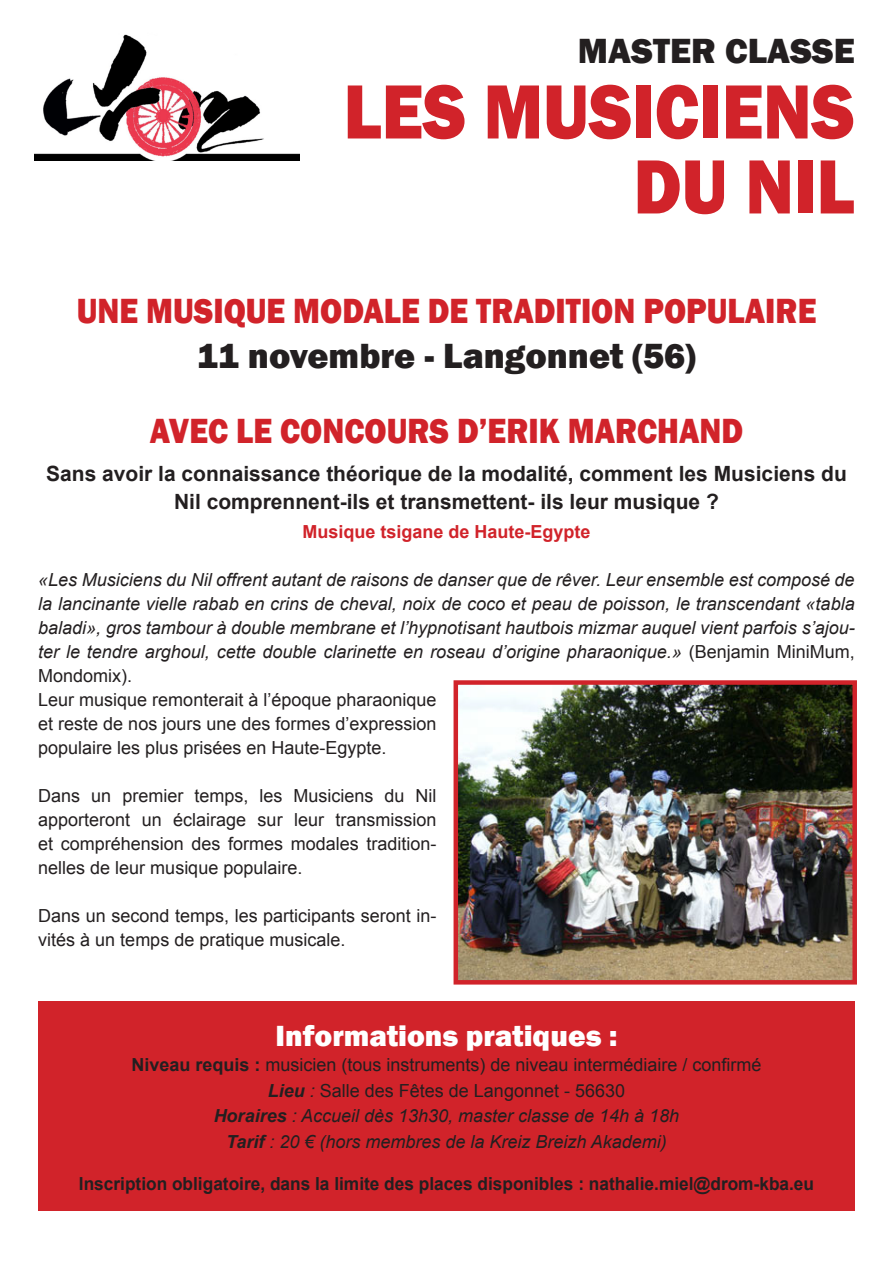
<style>
.page{position:relative;width:893px;height:1263px;background:#fff}
.page>*{position:absolute;margin:0;border:0;box-sizing:border-box;transform-origin:0 0}
.t1{font:800 79.5px/75px "Franklin Gothic";color:#d1232a;text-align:right;scale:.89 1}
.t2{font:800 36px "Franklin Gothic";color:#d1232a;scale:.89 1}
.t3{font:800 36px "Franklin Gothic";color:#231f20}
.t4{font:800 30px "Franklin Gothic";color:#fff}
.t5{font:700 21px/28.5px "Arial";color:#231f20;text-align:center}
.t6{font:italic 18px/24px "Arial";color:#231f20}
.t7{font:18px/24px "Arial";color:#231f20;text-align:justify}
.t8{font:700 18px "Arial";color:#231f20;scale:.96 1}
.t9{font:700 18px "Arial";color:#d1232a}
.s1{font-style:normal}
.s2{font-weight:700}
.s3{font-weight:700;font-style:italic}
.s4{font-style:italic}
</style>
<div class="page">
<img style="left:34px;top:34px;width:266px;height:126px">
<div style="left:38px;top:1001px;width:817px;height:210px;background:#d1232a"></div>
<img style="left:459px;top:685px;width:393px;height:294px">
<div style="left:454px;top:680px;width:403px;height:304px;border:4px solid #d1232a"></div>
<h2 class="t3" style="left:578px;top:28px;width:278px">MASTER CLASSE</h2>
<h1 class="t1" style="left:344px;top:74px;width:576px">LES MUSICIENS<br>DU NIL</h1>
<h2 class="t2" style="left:77px;top:287px;width:100px">UNE MUSI</h2>
<h2 class="t2" style="left:224px;top:287px;width:156px">QUE MODALE</h2>
<h2 class="t2" style="left:428px;top:287px;width:74px">DE TRADITI</h2>
<h2 class="t2" style="left:591px;top:287px;width:151px">ON POPULAIRE</h2>
<h2 class="t3" style="left:197px;top:332px;width:500px">11 NOVEMBRE - LANGONNET (56)</h2>
<h2 class="t2" style="left:150px;top:407px;width:290px">AVEC LE CONCOURS</h2>
<h2 class="t2" style="left:457px;top:407px;width:275px">D’ERI K MARCHAND</h2>
<p class="t5" style="left:46px;top:460px;width:802px">Sans avoir la connaissance théorique de la modalité, comment les Musiciens du<br>Nil comprennent-ils et transmettent- ils leur musique ?</p>
<p class="t9" style="left:302px;top:520px;width:290px">Musique tsigane de Haute-Egypte</p>
<p class="t6" style="left:38px;top:568px;width:818px">«Les Musiciens du Nil offrent autant de raisons de danser que de rêver. Leur ensemble est composé de la lancinante vielle rabab en crins de cheval, noix de coco et peau de poisson, le transcendant «tabla baladi», gros tambour à double membrane et l’hypnotisant hautbois mizmar auquel vient parfois s’ajou&shy;ter le tendre arghoul, cette double clarinette en roseau d’origine pharaonique.» <span class="s1">(Benjamin MiniMum, Mondomix).<br>Leur musique remonterait à l’époque pharaonique<br>et reste de nos jours une des formes d’expression<br>populaire les plus prisées en Haute-Egypte.</span></p>
<p class="t7" style="left:38px;top:784px;width:400px">Dans un premier temps, les Musiciens du Nil apporteront un éclairage sur leur transmission et compréhension des formes modales tradition&shy;nelles de leur musique populaire.</p>
<p class="t7" style="left:38px;top:904px;width:400px">Dans un second temps, les participants seront in&shy;vités à un temps de pratique musicale.</p>
<h3 class="t4" style="left:276px;top:1016px;width:343px">INFORMATIONS PRATIQUES :</h3>
<p class="t7" style="left:131px;top:1052px;width:632px;line-height:25.5px;text-align:center"><span class="s2">Niveau requis :</span> musicien (tous instruments) de niveau intermédiaire / confirmé <span class="s3">Lieu</span> <span class="s4">:</span> Salle des Fêtes de Langonnet - 56630<br><span class="s3">Horaires</span> <span class="s4">: Accueil dès 13h30, master classe de 14h à 18h<br></span><span class="s3">Tarif</span> <span class="s4">: 20 € (hors membres de la Kreiz Breizh Akademi)</span></p>
<p class="t8" style="left:79px;top:1172px;width:767px">Inscription obligatoire, dans la limite des places disponibles : nathalie.miel@drom-kba.eu</p>
</div>
